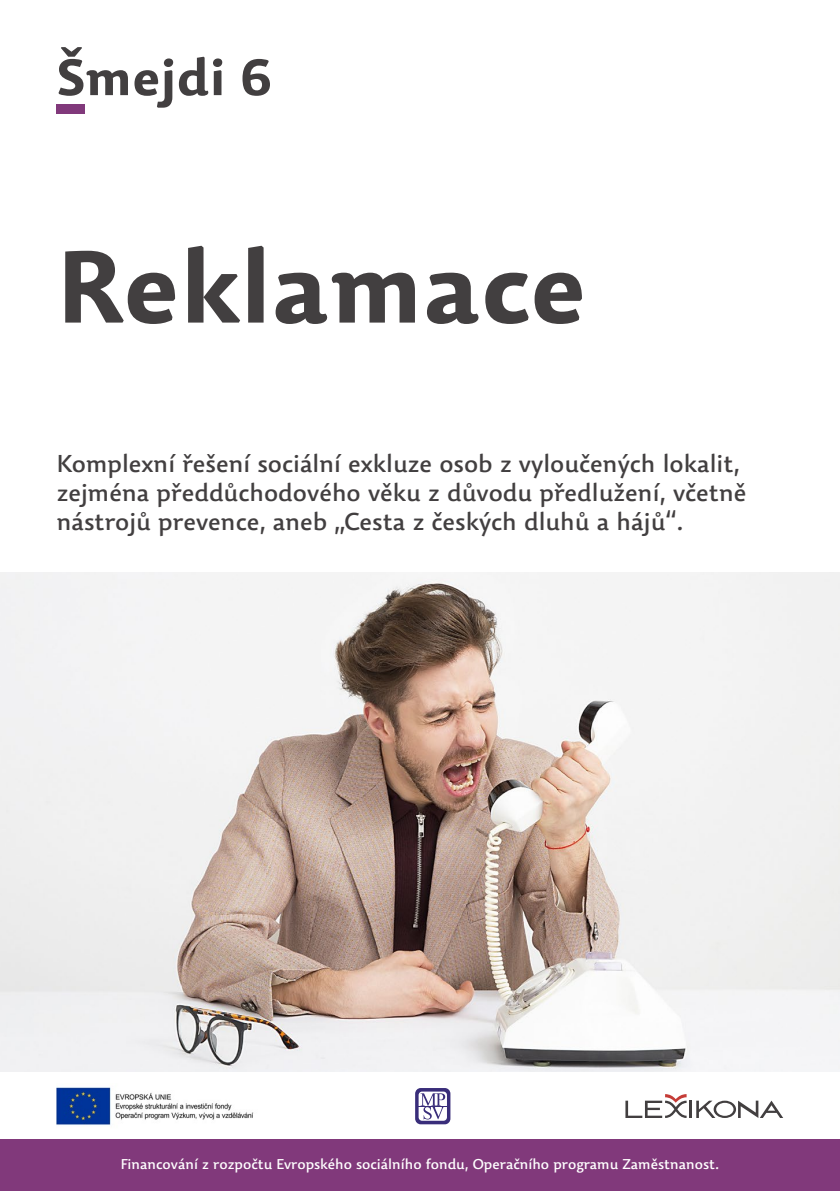
<style>
.page{position:relative;width:840px;height:1191px;background:#fff}
.page>*{position:absolute;margin:0;border:0;box-sizing:border-box;transform-origin:0 0}
.t1{font:700 100px "Dederon Sans";color:#423f40}
.t2{font:700 50px "Dederon Sans";color:#423f40}
.t3{font:24px/28.8px "Dederon Sans";color:#423f40}
.t4{font:14px "Dederon Sans";color:#fff}
</style>
<div class="page">
<div style="left:57px;top:104px;width:28px;height:10px;background:#81397b"></div>
<img style="left:0;top:573px;width:839px;height:498px">
<div style="left:0;top:1140px;width:839px;height:51px;background:#81397b"></div>
<img style="left:57px;top:1087px;width:197px;height:38px">
<svg style="left:415px;top:1088px;width:35px;height:36px"></svg>
<hr style="left:689px;top:1100px;width:3px;height:18px;background:#423f40">
<svg style="left:696px;top:1100px;width:86px;height:18px"></svg>
<svg style="left:625px;top:1094px;width:61px;height:24px"></svg>
<h2 class="t2" style="left:57px;top:40px;width:216px">Šmejdi 6</h2>
<h1 class="t1" style="left:57px;top:213px;width:531px">Reklamace</h1>
<p class="t3" style="left:57px;top:449px;width:690px">Komplexní řešení sociální exkluze osob z vyloučených lokalit, zejména předdůchodového věku z důvodu předlužení, včetně nástrojů prevence, aneb „Cesta z českých dluhů a hájů“.</p>
<p class="t4" style="left:121px;top:1154px;width:599px">Financování z rozpočtu Evropského sociálního fondu, Operačního programu Zaměstnanost.</p>
</div>
